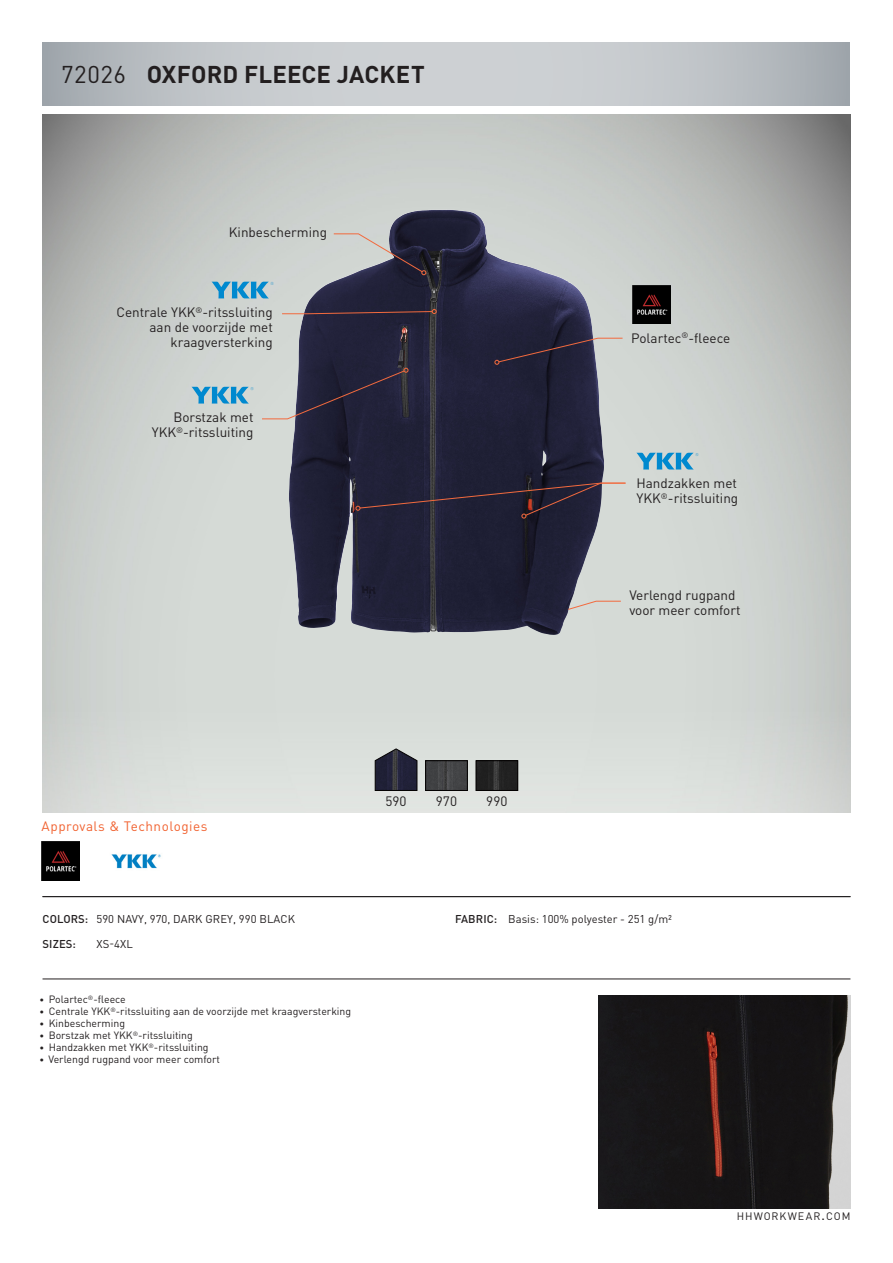
<style>
.page{position:relative;width:893px;height:1263px;background:#fff}
.page>*{position:absolute;margin:0;border:0;box-sizing:border-box;transform-origin:0 0}
.Artikkelnummer{font:700 24px "DINOT";letter-spacing:.005em;color:#231f20}
.Artikkelnummer-2{font:24px "DINOT";letter-spacing:.025em;color:#231f20}
.Features_Right{font:13.5px/15px "DINOT";color:#231f20;text-align:right}
.Features_Left{font:13.5px/15px "DINOT";color:#231f20}
.t1{font:13.5px "DINOT";letter-spacing:.04em;color:#f16230}
.Color_codes{font:13.5px "DINOT";color:#231f20}
.Colors__sizes__fabri{font:11.25px "DINOT";letter-spacing:.01em;color:#231f20}
.CW_Code___Name{font:11.25px "DINOT";color:#231f20}
.Colors__sizes__fabri-2{font:500 11.25px "DINOT";letter-spacing:.01em;color:#231f20}
.t2{font:10.65px "DINOT";letter-spacing:.09em;color:#231f20}
.t3{font:10.5px "DINOT";color:#231f20}
.s1{font-weight:500}
.s2{font-size:9px}
.s3{font-size:15.3px}
</style>
<div class="page">
<svg style="left:43px;top:43px;width:807px;height:63px;background:#c0c4c8"></svg>
<hr style="left:43px;top:979px;width:807px;height:1px;background:#231f20">
<hr style="left:43px;top:896px;width:807px;height:1px;background:#231f20">
<img style="left:599px;top:995px;width:251px;height:213px">
<img style="left:43px;top:115px;width:807px;height:697px">
<img style="left:289px;top:210px;width:215px;height:423px">
<svg style="left:374px;top:748px;width:44px;height:43px;background:#424351"></svg>
<img style="left:427px;top:762px;width:39px;height:27px">
<div style="left:425px;top:760px;width:43px;height:31px;border:1px solid #020000"></div>
<img style="left:477px;top:762px;width:39px;height:27px">
<div style="left:475px;top:760px;width:43px;height:31px;border:1px solid #020000"></div>
<svg style="left:212px;top:282px;width:62px;height:16px"></svg>
<svg style="left:192px;top:387px;width:61px;height:17px"></svg>
<svg style="left:636px;top:453px;width:62px;height:16px"></svg>
<svg style="left:281px;top:309px;width:156px;height:6px"></svg>
<svg style="left:261px;top:368px;width:148px;height:52px;background:#514f5e"></svg>
<svg style="left:333px;top:233px;width:93px;height:42px;background:#828087"></svg>
<svg style="left:567px;top:600px;width:55px;height:11px"></svg>
<svg style="left:494px;top:337px;width:130px;height:28px;background:#4f4b59"></svg>
<svg style="left:355px;top:482px;width:271px;height:37px;background:#383444"></svg>
<img style="left:41px;top:842px;width:39px;height:38px">
<img style="left:111px;top:854px;width:50px;height:15px">
<img style="left:632px;top:285px;width:38px;height:39px">
<p class="Artikkelnummer-2" style="left:61px;top:58px;width:66px">72026</p>
<p class="Artikkelnummer" style="left:147px;top:58px;width:279px">OXFORD FLEECE JACKET</p>
<p class="Features_Right" style="left:229px;top:224px;width:100px">Kinbescherming</p>
<p class="Features_Right" style="left:116px;top:304px;width:158px">Centrale YKK<sup>®</sup>-ritssluiting aan de voorzijde met kraagversterking</p>
<p class="Features_Right" style="left:152px;top:409px;width:103px">Borstzak met<br>YKK<sup>®</sup>-ritssluiting</p>
<p class="Features_Left" style="left:631px;top:330px;width:101px">Polartec<sup>®</sup>-fleece</p>
<p class="Features_Left" style="left:636px;top:475px;width:103px">Handzakken met<br>YKK<sup>®</sup>-ritssluiting</p>
<p class="Features_Left" style="left:629px;top:587px;width:113px">Verlengd rugpand voor meer comfort</p>
<p class="t1" style="left:42px;top:817px;width:167px">Approvals &amp; Technologies</p>
<p class="Colors__sizes__fabri" style="left:43px;top:911px;width:254px"><span class="s1">COLORS:</span> 590 NAVY, 970, DARK GREY, 990 BLACK</p>
<p class="Colors__sizes__fabri-2" style="left:43px;top:937px;width:35px">SIZES:</p>
<p class="Colors__sizes__fabri" style="left:97px;top:937px;width:38px">XS-4XL</p>
<p class="t3" style="left:40px;top:992px;width:88px"><span class="s2">•</span> Polartec<sup>®</sup>-fleece</p>
<p class="t3" style="left:40px;top:1004px;width:313px"><span class="s2">•</span> Centrale YKK<sup>®</sup>-ritssluiting aan de voorzijde met kraagversterking</p>
<p class="t3" style="left:40px;top:1016px;width:87px"><span class="s2">•</span> Kinbescherming</p>
<p class="t3" style="left:40px;top:1028px;width:155px"><span class="s2">•</span> Borstzak met YKK<sup>®</sup>-ritssluiting</p>
<p class="t3" style="left:40px;top:1040px;width:171px"><span class="s2">•</span> Handzakken met YKK<sup>®</sup>-ritssluiting</p>
<p class="t3" style="left:40px;top:1052px;width:182px"><span class="s2">•</span> Verlengd rugpand voor meer comfort</p>
<p class="Color_codes" style="left:385px;top:791px;width:23px">590</p>
<p class="Color_codes" style="left:436px;top:791px;width:23px">970</p>
<p class="Color_codes" style="left:486px;top:791px;width:23px">990</p>
<p class="CW_Code___Name" style="left:455px;top:911px;width:218px"><span class="s1">FABRIC:</span> Basis: 100% polyester - 251 g/m²</p>
<p class="t2" style="left:737px;top:1209px;width:115px">HHWORKWEAR<span class="s3">.</span>COM</p>
</div>
